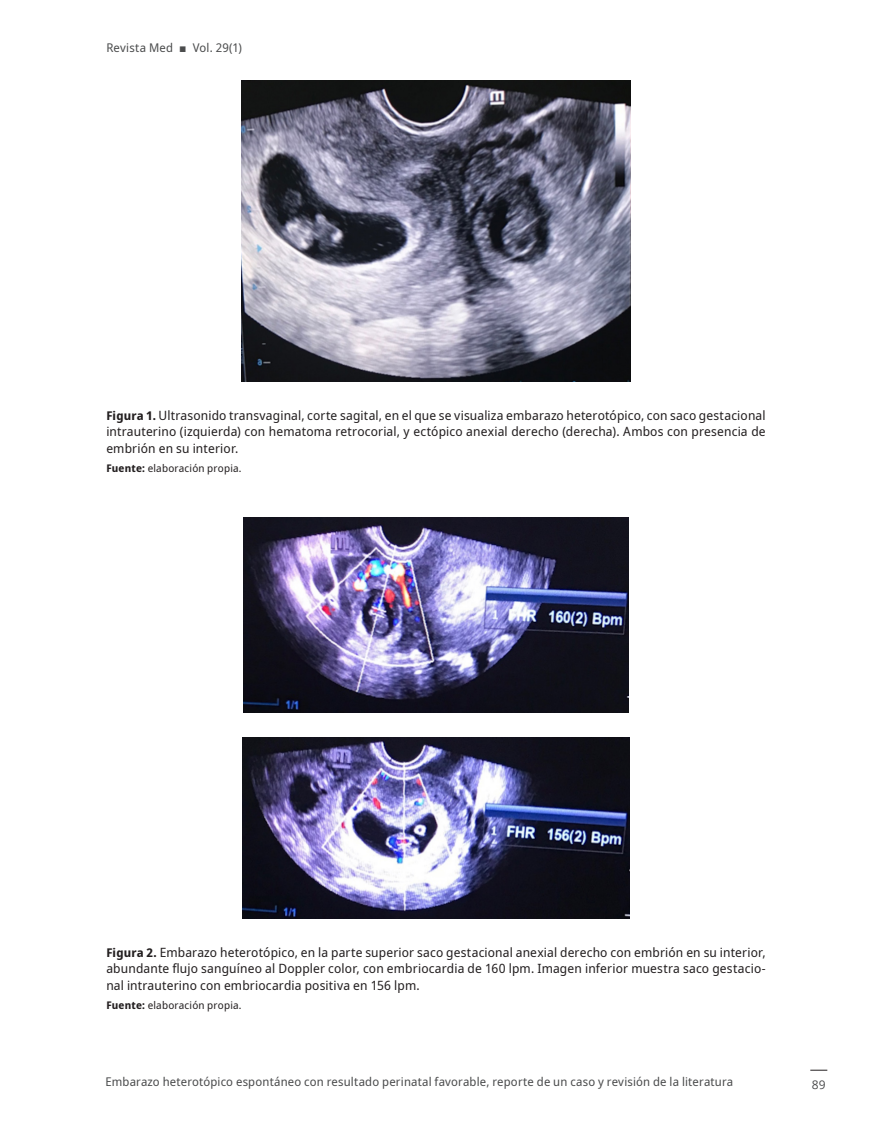
<style>
.page{position:relative;width:872px;height:1127px;background:#fff}
.page>*{position:absolute;margin:0;border:0;box-sizing:border-box;transform-origin:0 0}
.t1{font:12.75px/16.5px "Noto Sans Display";letter-spacing:.015em;color:#231f20;text-align:justify}
.t2{font:12px "Noto Sans Display";letter-spacing:.015em;color:#4b4c4d}
.t3{font:12px "Open Sans";color:#4b4c4d}
.t4{font:10.5px "Noto Sans Display";letter-spacing:.02em;color:#231f20}
.s1{font-weight:700;font-size:12px}
.s2{font-weight:700}
</style>
<div class="page">
<svg style="left:810px;top:1070px;width:17px;height:1px"></svg>
<img style="left:242px;top:81px;width:388px;height:301px">
<img style="left:243px;top:518px;width:385px;height:194px">
<img style="left:243px;top:737px;width:386px;height:182px">
<p class="t2" style="left:106px;top:39px;width:137px">Revista Med ■ Vol. 29(1)</p>
<p class="t1" style="left:106px;top:407px;width:661px"><span class="s1">Figura 1.</span> Ultrasonido transvaginal, corte sagital, en el que se visualiza embarazo heterotópico, con saco gestacional intrauterino (izquierda) con hematoma retrocorial, y ectópico anexial derecho (derecha). Ambos con presencia de embrión en su interior.</p>
<p class="t4" style="left:106px;top:461px;width:137px"><span class="s2">Fuente:</span> elaboración propia.</p>
<p class="t1" style="left:106px;top:944px;width:661px"><span class="s1">Figura 2.</span> Embarazo heterotópico, en la parte superior saco gestacional anexial derecho con embrión en su interior, abundante flujo sanguíneo al Doppler color, con embriocardia de 160 lpm. Imagen inferior muestra saco gestacio&shy;nal intrauterino con embriocardia positiva en 156 lpm.</p>
<p class="t4" style="left:106px;top:997px;width:137px"><span class="s2">Fuente:</span> elaboración propia.</p>
<p class="t2" style="left:105px;top:1073px;width:629px">Embarazo heterotópico espontáneo con resultado perinatal favorable, reporte de un caso y revisión de la literatura</p>
<p class="t3" style="left:812px;top:1076px;width:15px">89</p>
</div>
